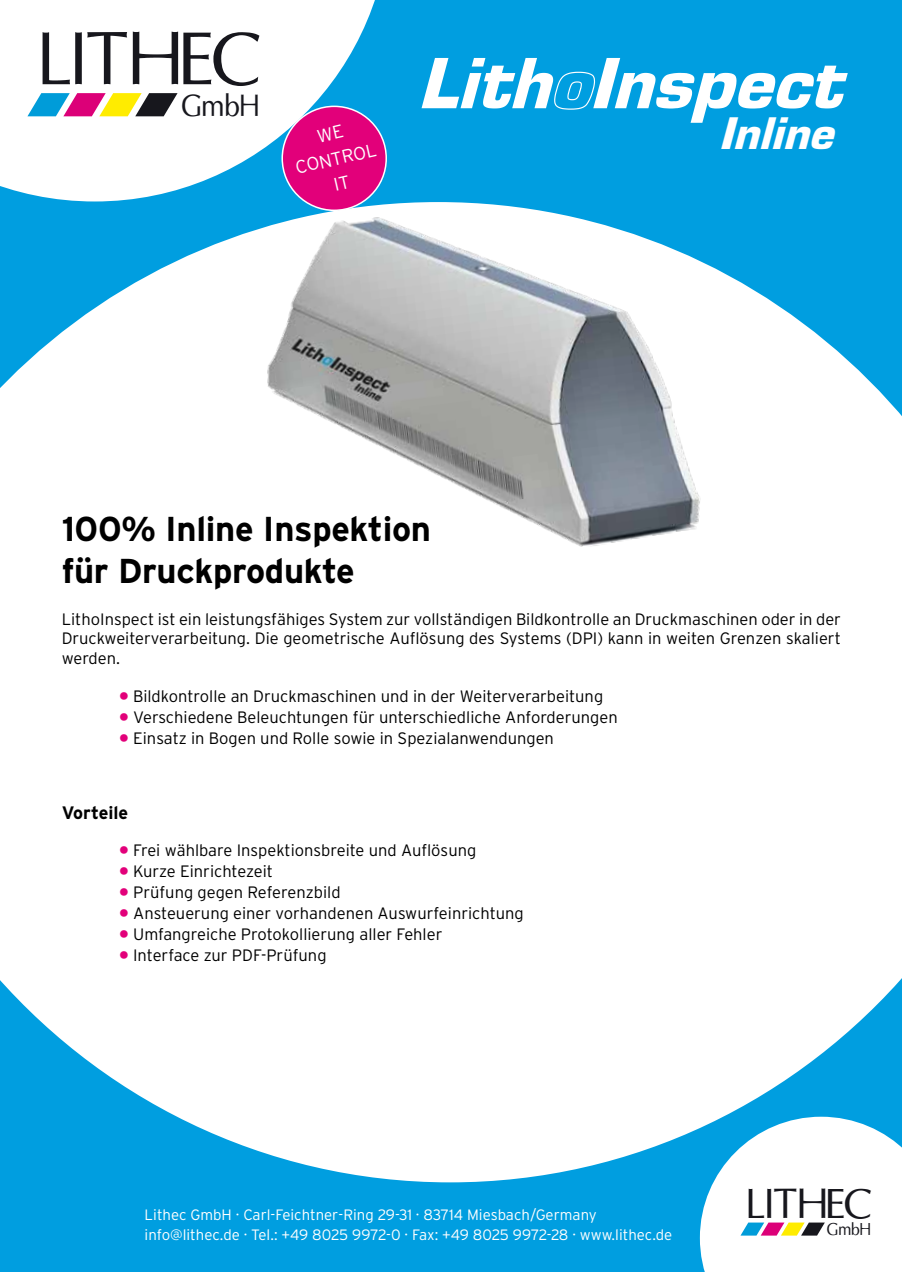
<style>
.page{position:relative;width:902px;height:1272px;background:#fff}
.page>*{position:absolute;margin:0;border:0;box-sizing:border-box;transform-origin:0 0}
.t1{font:italic 900 75.3px "Eurostile";color:#fff}
.t2{font:75.3px "Optima";letter-spacing:-.06em;color:#17171d}
.t3{font:italic 900 47.55px "Eurostile";color:#fff}
.t4{font:42.3px "Optima";letter-spacing:-.06em;color:#17171d}
.t5{font:700 34.5px/41.4px "Interstate";letter-spacing:-.01em;color:#000}
.t6{font:30.75px "Optima";color:#17171d;scale:.89 1}
.t7{font:300 18.3px/25.5px "Interstate";color:#fff;text-align:center}
.t8{font:700 18px "Interstate";color:#000}
.t9{font:17.25px "Optima";color:#17171d;scale:.89 1}
.t10{font:300 16.5px/19.8px "Interstate";color:#000;text-align:justify}
.t11{font:300 15px/19.5px "Interstate";color:#fff}
.s1{color:#009ee0}
.s2{font-weight:900;color:#e2007a}
</style>
<div class="page">
<div style="left:0;top:0;width:901px;height:495px;background:#009ee0"></div>
<svg style="left:0;top:0;width:387px;height:201px;background:#e3f4fb"></svg>
<svg style="left:0;top:238px;width:901px;height:257px;fill:#fff"></svg>
<div style="left:282px;top:106px;width:104px;height:104px;background:#e2007a;border-radius:50%"></div>
<svg style="left:27px;top:93px;width:150px;height:23px"></svg>
<div style="left:0;top:971px;width:901px;height:300px;background:#009ee0"></div>
<svg style="left:0;top:971px;width:901px;height:211px;fill:#fff"></svg>
<svg style="left:699px;top:1116px;width:202px;height:155px;background:#daeef6"></svg>
<svg style="left:554px;top:71px;width:42px;height:39px"></svg>
<img style="left:230px;top:158px;width:533px;height:389px">
<h1 class="t2" style="left:36px;top:13px;width:227px">LITHEC</h1>
<h3 class="t6" style="left:181px;top:87px;width:91px">GmbH</h3>
<p class="t7" style="left:287px;top:130px;width:84px;rotate:-13deg">WE<br>CONTROL<br>IT</p>
<h1 class="t1" style="left:417px;top:42px;width:425px">Lith<span class="s1">o</span>Inspect</h1>
<h2 class="t3" style="left:718px;top:108px;width:115px">Inline</h2>
<h3 class="t5" style="left:62px;top:508px;width:371px">100% Inline Inspektion für Druckprodukte</h3>
<p class="t10" style="left:62px;top:608px;width:780px">LithoInspect ist ein leistungsfähiges System zur vollständigen Bildkontrolle an Druckmaschinen oder in der Druckweiterverarbeitung. Die geometrische Auflösung des Systems (DPI) kann in weiten Grenzen skaliert werden.</p>
<p class="t10" style="left:119px;top:686px;width:485px"><span class="s2">•</span> Bildkontrolle an Druckmaschinen und in der Weiterverarbeitung</p>
<p class="t10" style="left:119px;top:707px;width:500px"><span class="s2">•</span> Verschiedene Beleuchtungen für unterschiedliche Anforderungen</p>
<p class="t10" style="left:119px;top:728px;width:436px"><span class="s2">•</span> Einsatz in Bogen und Rolle sowie in Spezialanwendungen</p>
<p class="t8" style="left:62px;top:802px;width:68px">Vorteile</p>
<p class="t10" style="left:119px;top:840px;width:358px"><span class="s2">•</span> Frei wählbare Inspektionsbreite und Auflösung</p>
<p class="t10" style="left:119px;top:861px;width:155px"><span class="s2">•</span> Kurze Einrichtezeit</p>
<p class="t10" style="left:119px;top:882px;width:223px"><span class="s2">•</span> Prüfung gegen Referenzbild</p>
<p class="t10" style="left:119px;top:903px;width:406px"><span class="s2">•</span> Ansteuerung einer vorhandenen Auswurfeinrichtung</p>
<p class="t10" style="left:119px;top:924px;width:325px"><span class="s2">•</span> Umfangreiche Protokollierung aller Fehler</p>
<p class="t10" style="left:119px;top:945px;width:209px"><span class="s2">•</span> Interface zur PDF-Prüfung</p>
<p class="t11" style="left:145px;top:1205px;width:529px">Lithec GmbH · Carl-Feichtner-Ring 29-31 · 83714 Miesbach/Germany info@lithec.de · Tel.: +49 8025 9972-0 · Fax: +49 8025 9972-28 · www.lithec.de</p>
<h3 class="t4" style="left:745px;top:1177px;width:128px">LITHEC</h3>
<p class="t9" style="left:826px;top:1218px;width:52px">GmbH</p>
</div>
